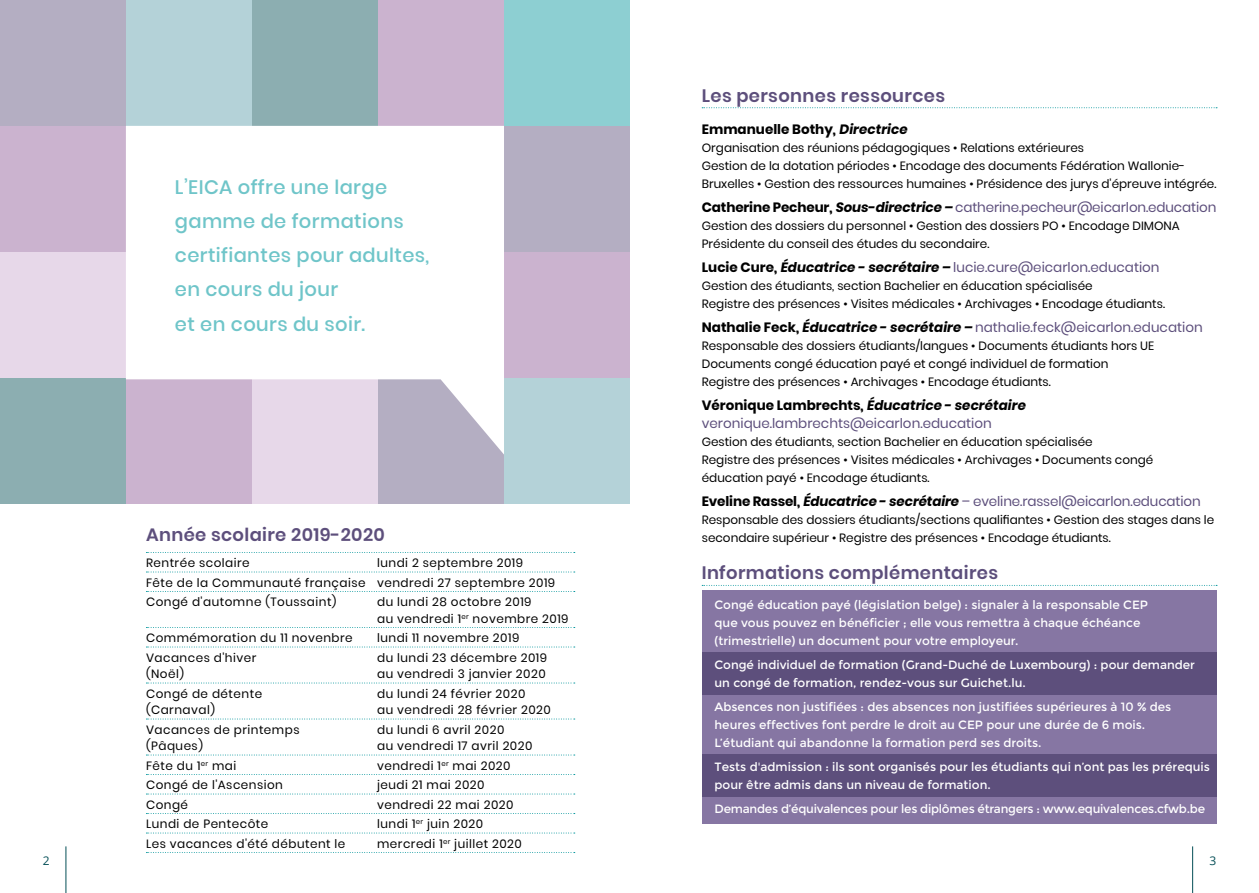
<style>
.page{position:relative;width:1259px;height:893px;background:#fff}
.page>*{position:absolute;margin:0;border:0;box-sizing:border-box;transform-origin:0 0}
.t1{font:500 19.5px/34.2px "Poppins";letter-spacing:.02em;color:#6fc5c9}
.t2{font:600 18px "Poppins";letter-spacing:.02em;color:#5d4f7c}
.t3{font:13.5px/18px "Poppins";color:#5d4f7c}
.t4{font:700 13.5px "Poppins";color:#000}
.t5{font:12px/18px "Poppins";color:#000}
.t6{font:12px/18px "Montserrat";color:#fff}
.t7{font:12px/19.5px "Poppins";letter-spacing:.04em;color:#000}
.t8{font:12px "Montserrat";letter-spacing:-.02em;color:#fff}
.t9{font:12px "Open Sans";color:#054f57}
.s1{font-style:italic}
.s2{font-weight:700;color:#000}
.s3{font-weight:700;font-style:italic;color:#000}
</style>
<div class="page">
<div style="left:378px;top:378px;width:126px;height:126px;background:#b4aec2"></div>
<div style="left:126px;top:378px;width:126px;height:126px;background:#cbb3cf"></div>
<div style="left:252px;top:0;width:126px;height:126px;background:#8caeb1"></div>
<div style="left:252px;top:378px;width:126px;height:126px;background:#e7d8e9"></div>
<div style="left:0;top:0;width:126px;height:126px;background:#b4aec2"></div>
<div style="left:0;top:378px;width:126px;height:126px;background:#8caeb1"></div>
<div style="left:0;top:252px;width:126px;height:126px;background:#e7d8e9"></div>
<div style="left:378px;top:0;width:126px;height:126px;background:#cbb3cf"></div>
<div style="left:0;top:126px;width:126px;height:126px;background:#cbb3cf"></div>
<div style="left:504px;top:378px;width:125px;height:126px;background:#b4d2d8"></div>
<div style="left:126px;top:0;width:126px;height:126px;background:#b4d2d8"></div>
<div style="left:504px;top:252px;width:125px;height:126px;background:#cbb3cf"></div>
<div style="left:504px;top:126px;width:125px;height:126px;background:#b4aec2"></div>
<div style="left:504px;top:0;width:125px;height:126px;background:#8dcfd2"></div>
<div style="left:702px;top:590px;width:514px;height:233px;background:#8676a3"></div>
<div style="left:702px;top:652px;width:514px;height:43px;background:#5d4f7c"></div>
<div style="left:702px;top:754px;width:514px;height:42px;background:#5d4f7c"></div>
<svg style="left:126px;top:378px;width:378px;height:76px"></svg>
<svg style="left:702px;top:107px;width:515px;height:1px"></svg>
<svg style="left:702px;top:585px;width:515px;height:1px"></svg>
<svg style="left:146px;top:552px;width:429px;height:1px"></svg>
<svg style="left:146px;top:572px;width:429px;height:1px"></svg>
<svg style="left:146px;top:591px;width:429px;height:1px"></svg>
<svg style="left:146px;top:627px;width:429px;height:1px"></svg>
<svg style="left:146px;top:647px;width:429px;height:1px"></svg>
<svg style="left:146px;top:683px;width:429px;height:1px"></svg>
<svg style="left:146px;top:719px;width:429px;height:1px"></svg>
<svg style="left:146px;top:755px;width:429px;height:1px"></svg>
<svg style="left:146px;top:774px;width:429px;height:1px"></svg>
<svg style="left:146px;top:794px;width:429px;height:1px"></svg>
<svg style="left:146px;top:813px;width:429px;height:1px"></svg>
<svg style="left:146px;top:833px;width:429px;height:1px"></svg>
<svg style="left:146px;top:852px;width:429px;height:1px"></svg>
<hr style="left:66px;top:846px;width:1px;height:47px;background:#054f57">
<hr style="left:1192px;top:846px;width:1px;height:47px;background:#054f57">
<h1 class="t1" style="left:175px;top:170px;width:256px">L’EICA offre une large gamme de formations certifiantes pour adultes, en cours du jour<br>et en cours du soir.</h1>
<h2 class="t2" style="left:146px;top:524px;width:240px">Année scolaire 2019-2020</h2>
<p class="t7" style="left:146px;top:553px;width:105px">Rentrée scolaire</p>
<p class="t7" style="left:146px;top:553px;width:411px;text-indent:231px">lundi 2 septembre 2019<br>Fête de la Communauté française vendredi 27 septembre 2019<br>Congé d'automne (Toussaint)</p>
<p class="t7" style="left:377px;top:594px;width:193px;line-height:16.5px">du lundi 28 octobre 2019<br>au vendredi 1<sup>er</sup> novembre 2019</p>
<p class="t7" style="left:146px;top:628px;width:208px">Commémoration du 11 novenbre</p>
<p class="t7" style="left:377px;top:628px;width:144px">lundi 11 novembre 2019</p>
<p class="t7" style="left:146px;top:648px;width:112px">Vacances d'hiver</p>
<p class="t7" style="left:377px;top:648px;width:172px">du lundi 23 décembre 2019</p>
<p class="t5" style="left:146px;top:665px;width:39px">(Noël)</p>
<p class="t7" style="left:377px;top:664px;width:170px">au vendredi 3 janvier 2020</p>
<p class="t7" style="left:146px;top:684px;width:118px">Congé de détente</p>
<p class="t7" style="left:377px;top:684px;width:150px">du lundi 24 février 2020</p>
<p class="t7" style="left:146px;top:700px;width:70px">(Carnaval)</p>
<p class="t7" style="left:377px;top:700px;width:175px">au vendredi 28 février 2020</p>
<p class="t7" style="left:146px;top:720px;width:155px">Vacances de printemps</p>
<p class="t7" style="left:377px;top:720px;width:129px">du lundi 6 avril 2020</p>
<p class="t5" style="left:146px;top:737px;width:58px">(Pâques)</p>
<p class="t7" style="left:377px;top:736px;width:157px">au vendredi 17 avril 2020</p>
<p class="t7" style="left:146px;top:756px;width:92px">Fête du 1<sup>er</sup> mai</p>
<p class="t7" style="left:377px;top:756px;width:135px">vendredi 1<sup>er</sup> mai 2020</p>
<p class="t7" style="left:146px;top:775px;width:138px">Congé de l'Ascension</p>
<p class="t7" style="left:377px;top:775px;width:109px">jeudi 21 mai 2020</p>
<p class="t5" style="left:146px;top:796px;width:44px">Congé</p>
<p class="t7" style="left:377px;top:795px;width:138px">vendredi 22 mai 2020</p>
<p class="t7" style="left:146px;top:814px;width:124px">Lundi de Pentecôte</p>
<p class="t7" style="left:377px;top:814px;width:108px">lundi 1<sup>er</sup> juin 2020</p>
<p class="t7" style="left:146px;top:834px;width:201px">Les vacances d'été débutent le</p>
<p class="t7" style="left:377px;top:834px;width:146px">mercredi 1<sup>er</sup> juillet 2020</p>
<h2 class="t2" style="left:702px;top:85px;width:245px">Les personnes ressources</h2>
<p class="t4" style="left:702px;top:122px;width:210px">Emmanuelle Bothy, <span class="s1">Directrice</span></p>
<p class="t5" style="left:702px;top:139px;width:516px">Organisation des réunions pédagogiques • Relations extérieures<br>Gestion de la dotation périodes • Encodage des documents Fédération Wallonie-<br>Bruxelles • Gestion des ressources humaines • Présidence des jurys d'épreuve intégrée.</p>
<p class="t3" style="left:702px;top:199px;width:516px"><span class="s2">Catherine Pecheur,</span> <span class="s3">Sous-directrice –</span> catherine.pecheur@eicarlon.education</p>
<p class="t5" style="left:702px;top:217px;width:479px">Gestion des dossiers du personnel • Gestion des dossiers PO • Encodage DIMONA<br>Présidente du conseil des études du secondaire.</p>
<p class="t3" style="left:702px;top:259px;width:459px"><span class="s2">Lucie Cure,</span> <span class="s3">Éducatrice - secrétaire –</span> lucie.cure@eicarlon.education</p>
<p class="t5" style="left:702px;top:277px;width:465px">Gestion des étudiants, section Bachelier en éducation spécialisée<br>Registre des présences • Visites médicales • Archivages • Encodage étudiants.</p>
<p class="t3" style="left:702px;top:319px;width:502px"><span class="s2">Nathalie Feck,</span> <span class="s3">Éducatrice - secrétaire –</span> nathalie.feck@eicarlon.education</p>
<p class="t5" style="left:702px;top:337px;width:454px">Responsable des dossiers étudiants/langues • Documents étudiants hors UE<br>Documents congé éducation payé et congé individuel de formation<br>Registre des présences • Archivages • Encodage étudiants.</p>
<p class="t3" style="left:702px;top:397px;width:329px"><span class="s2">Véronique Lambrechts,</span> <span class="s3">Éducatrice - secrétaire </span>veronique.lambrechts@eicarlon.education</p>
<p class="t5" style="left:702px;top:433px;width:453px">Gestion des étudiants, section Bachelier en éducation spécialisée<br>Registre des présences • Visites médicales • Archivages • Documents congé éducation payé • Encodage étudiants.</p>
<p class="t3" style="left:702px;top:493px;width:500px"><span class="s2">Eveline Rassel,</span> <span class="s3">Éducatrice - secrétaire</span> – eveline.rassel@eicarlon.education</p>
<p class="t5" style="left:702px;top:511px;width:514px">Responsable des dossiers étudiants/sections qualifiantes • Gestion des stages dans le secondaire supérieur • Registre des présences • Encodage étudiants.</p>
<h2 class="t2" style="left:702px;top:563px;width:298px">Informations complémentaires</h2>
<p class="t6" style="left:714px;top:596px;width:435px">Congé éducation payé (législation belge) : signaler à la responsable CEP que vous pouvez en bénéficier ; elle vous remettra à chaque échéance (trimestrielle) un document pour votre employeur.</p>
<p class="t6" style="left:714px;top:656px;width:482px">Congé individuel de formation (Grand-Duché de Luxembourg) : pour demander un congé de formation, rendez-vous sur Guichet.lu.</p>
<p class="t6" style="left:714px;top:698px;width:458px">Absences non justifiées : des absences non justifiées supérieures à 10 % des heures effectives font perdre le droit au CEP pour une durée de 6 mois.<br>L’étudiant qui abandonne la formation perd ses droits.</p>
<p class="t6" style="left:714px;top:758px;width:497px">Tests d'admission : ils sont organisés pour les étudiants qui n’ont pas les prérequis pour être admis dans un niveau de formation.</p>
<p class="t8" style="left:714px;top:802px;width:492px">Demandes d’équivalences pour les diplômes étrangers : www.equivalences.cfwb.be</p>
<p class="t9" style="left:43px;top:852px;width:8px">2</p>
<p class="t9" style="left:1209px;top:852px;width:8px">3</p>
</div>
